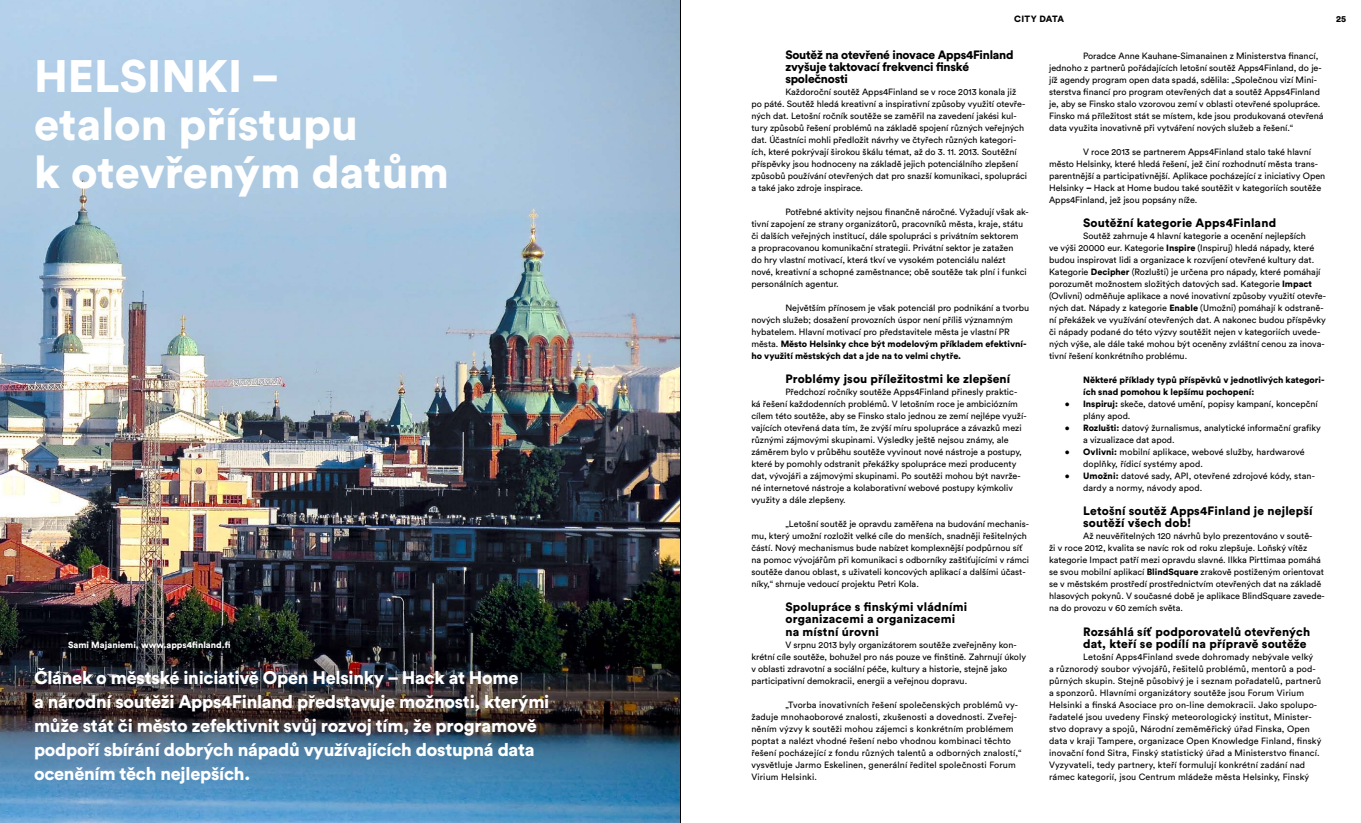
<style>
.page{position:relative;width:1361px;height:823px;background:#fff}
.page>*{position:absolute;margin:0;border:0;box-sizing:border-box;transform-origin:0 0}
.t1{font:900 45px/48px "Circular Pro";color:#fff}
.t2{font:900 18px/24px "Circular Pro";letter-spacing:-.015em;color:#fff}
.t3{font:900 12px/12px "Circular Pro";letter-spacing:.015em;color:#000}
.t4{font:900 12px/12px "Circular Pro";letter-spacing:-.02em;color:#000}
.t5{font:9px/12px "Circular Pro";color:#000}
.t6{font:900 9px/12px "Circular Pro";color:#000}
.t7{font:900 9px "Circular Pro";color:#fff}
.s1{font-weight:900}
</style>
<div class="page">
<img style="left:0;top:0;width:680px;height:822px">
<hr style="left:680px;top:0;width:1px;height:822px;background:#000">
<h1 class="t1" style="left:34px;top:50px;width:417px">HELSINKI –<br>etalon přístupu<br>k otevřeným datům</h1>
<p class="t7" style="left:68px;top:637px;width:164px">Sami Majaniemi, www.apps4finland.fi</p>
<p class="t2" style="left:34px;top:664px;width:517px">Článek o městské iniciativě Open Helsinky – Hack at Home<br>a národní soutěži Apps4Finland představuje možnosti, kterými může stát či město zefektivnit svůj rozvoj tím, že programově podpoří sbírání dobrých nápadů využívajících dostupná data oceněním těch nejlepších.</p>
<p class="t6" style="left:1014px;top:12px;width:14px">City</p>
<p class="t6" style="left:1039px;top:12px;width:14px">Data</p>
<p class="t6" style="left:1336px;top:12px;width:12px">25</p>
<h3 class="t4" style="left:785px;top:48px;width:230px">Soutěž na otevřené inovace Apps4Finland zvyšuje taktovací frekvenci finské společnosti</h3>
<p class="t5" style="left:751px;top:85px;width:277px;text-indent:34px">Každoroční soutěž Apps4Finland se v roce 2013 konala již po páté. Soutěž hledá kreativní a inspirativní způsoby využití otevře&shy;ných dat. Letošní ročník soutěže se zaměřil na zavedení jakési kul&shy;tury způsobů řešení problémů na základě spojení různých veřejných dat. Účastníci mohli předložit návrhy ve čtyřech různých kategori&shy;ích, které pokrývají širokou škálu témat, až do 3. 11. 2013. Soutěžní příspěvky jsou hodnoceny na základě jejich potenciálního zlepšení způsobů používání otevřených dat pro snazší komunikaci, spolupráci a také jako zdroje inspirace.</p>
<p class="t5" style="left:751px;top:205px;width:279px;text-indent:34px">Potřebné aktivity nejsou finančně náročné. Vyžadují však ak&shy;tivní zapojení ze strany organizátorů, pracovníků města, kraje, státu či dalších veřejných institucí, dále spolupráci s privátním sektorem<br>a propracovanou komunikační strategii. Privátní sektor je zatažen<br>do hry vlastní motivací, která tkví ve vysokém potenciálu nalézt nové, kreativní a schopné zaměstnance; obě soutěže tak plní i funkci personálních agentur.</p>
<p class="t5" style="left:751px;top:301px;width:279px;text-indent:34px">Největším přínosem je však potenciál pro podnikání a tvorbu nových služeb; dosažení provozních úspor není příliš významným hybatelem. Hlavní motivací pro představitele města je vlastní PR města. <span class="s1">Město Helsinky chce být modelovým příkladem efektivní&shy;ho využití městských dat a jde na to velmi chytře.</span></p>
<h3 class="t3" style="left:785px;top:372px;width:226px">Problémy jsou příležitostmi ke zlepšení</h3>
<p class="t5" style="left:751px;top:385px;width:277px;text-indent:34px">Předchozí ročníky soutěže Apps4Finland přinesly praktic&shy;ká řešení každodenních problémů. V letošním roce je ambiciózním cílem této soutěže, aby se Finsko stalo jednou ze zemí nejlépe využí&shy;vajících otevřená data tím, že zvýší míru spolupráce a závazků mezi různými zájmovými skupinami. Výsledky ještě nejsou známy, ale záměrem bylo v průběhu soutěže vyvinout nové nástroje a postupy, které by pomohly odstranit překážky spolupráce mezi producenty dat, vývojáři a zájmovými skupinami. Po soutěži mohou být navrže&shy;né internetové nástroje a kolaborativní webové postupy kýmkoliv využity a dále zlepšeny.</p>
<p class="t5" style="left:751px;top:517px;width:279px;text-indent:34px">„Letošní soutěž je opravdu zaměřena na budování mechanis&shy;mu, který umožní rozložit velké cíle do menších, snadněji řešitelných částí. Nový mechanismus bude nabízet komplexnější podpůrnou síť na pomoc vývojářům při komunikaci s odborníky zaštiťujícími v rámci soutěže danou oblast, s uživateli koncových aplikací a dalšími účast&shy;níky,“ shrnuje vedoucí projektu Petri Kola.</p>
<h3 class="t3" style="left:785px;top:600px;width:183px">Spolupráce s finskými vládními organizacemi a organizacemi na místní úrovni</h3>
<p class="t5" style="left:751px;top:637px;width:276px;text-indent:34px">V srpnu 2013 byly organizátorem soutěže zveřejněny kon&shy;krétní cíle soutěže, bohužel pro nás pouze ve finštině. Zahrnují úkoly v oblasti zdravotní a sociální péče, kultury a historie, stejně jako participativní demokracii, energii a veřejnou dopravu.</p>
<p class="t5" style="left:751px;top:697px;width:272px;text-indent:34px">„Tvorba inovativních řešení společenských problémů vy&shy;žaduje mnohaoborové znalosti, zkušenosti a dovednosti. Zveřej&shy;něním výzvy k soutěži mohou zájemci s konkrétním problémem poptat a nalézt vhodné řešení nebo vhodnou kombinaci těchto řešení pocházející z fondu různých talentů a odborných znalostí,“ vysvětluje Jarmo Eskelinen, generální ředitel společnosti Forum Virium Helsinki.</p>
<p class="t5" style="left:1049px;top:49px;width:276px;text-indent:34px">Poradce Anne Kauhane-Simanainen z Ministerstva financí, jednoho z partnerů pořádajících letošní soutěž Apps4Finland, do je&shy;jíž agendy program open data spadá, sdělila: „Společnou vizí Mini&shy;sterstva financí pro program otevřených dat a soutěž Apps4Finland je, aby se Finsko stalo vzorovou zemí v oblasti otevřené spolupráce.<br>Finsko má příležitost stát se místem, kde jsou produkovaná otevřená data využita inovativně při vytváření nových služeb a řešení.“</p>
<p class="t5" style="left:1049px;top:145px;width:278px;text-indent:34px">V roce 2013 se partnerem Apps4Finland stalo také hlavní město Helsinky, které hledá řešení, jež činí rozhodnutí města trans&shy;parentnější a participativnější. Aplikace pocházející z iniciativy Open Helsinky <span class="s1">–</span> Hack at Home budou také soutěžit v kategoriích soutěže Apps4Finland, jež jsou popsány níže.</p>
<h3 class="t3" style="left:1083px;top:216px;width:195px">Soutěžní kategorie Apps4Finland</h3>
<p class="t5" style="left:1049px;top:229px;width:278px;text-indent:34px">Soutěž zahrnuje 4 hlavní kategorie a ocenění nejlepších<br>ve výši 20000 eur. Kategorie <span class="s1">Inspire</span> (Inspiruj) hledá nápady, které budou inspirovat lidi a organizace k rozvíjení otevřené kultury dat.<br>Kategorie <span class="s1">Decipher</span> (Rozlušti) je určena pro nápady, které pomáhají porozumět možnostem složitých datových sad. Kategorie <span class="s1">Impact </span>(Ovlivni) odměňuje aplikace a nové inovativní způsoby využití otevře&shy;ných dat. Nápady z kategorie <span class="s1">Enable</span> (Umožni) pomáhají k odstraně&shy;ní překážek ve využívání otevřených dat. A nakonec budou příspěvky či nápady podané do této výzvy soutěžit nejen v kategoriích uvede&shy;ných výše, ale dále také mohou být oceněny zvláštní cenou za inova&shy;tivní řešení konkrétního problému.</p>
<p class="t6" style="left:1083px;top:373px;width:243px">Některé příklady typů příspěvků v jednotlivých kategori&shy;ích snad pomohou k lepšímu pochopení:</p>
<p class="t5" style="left:1083px;top:397px;width:236px;text-indent:-18px">• <span class="s1">Inspiruj:</span> skeče, datové umění, popisy kampaní, koncepční plány apod.</p>
<p class="t5" style="left:1083px;top:421px;width:239px;text-indent:-18px">• <span class="s1">Rozlušti:</span> datový žurnalismus, analytické informační grafiky a vizualizace dat apod.</p>
<p class="t5" style="left:1083px;top:445px;width:223px;text-indent:-18px">• <span class="s1">Ovlivni:</span> mobilní aplikace, webové služby, hardwarové doplňky, řídicí systémy apod.</p>
<p class="t5" style="left:1083px;top:469px;width:233px;text-indent:-18px">• <span class="s1">Umožni:</span> datové sady, API, otevřené zdrojové kódy, stan&shy;dardy a normy, návody apod.</p>
<h3 class="t3" style="left:1083px;top:504px;width:231px">Letošní soutěž Apps4Finland je nejlepší soutěží všech dob!</h3>
<p class="t5" style="left:1049px;top:529px;width:277px;text-indent:34px">Až neuvěřitelných 120 návrhů bylo prezentováno v soutě-<br>ži v roce 2012, kvalita se navíc rok od roku zlepšuje. Loňský vítěz kategorie Impact patří mezi opravdu slavné. Ilkka Pirttimaa pomáhá se svou mobilní aplikací <span class="s1">BlindSquare</span> zrakově postiženým orientovat se v městském prostředí prostřednictvím otevřených dat na základě hlasových pokynů. V současné době je aplikace BlindSquare zavede&shy;na do provozu v 60 zemích světa.</p>
<h3 class="t3" style="left:1083px;top:624px;width:228px">Rozsáhlá síť podporovatelů otevřených dat, kteří se podílí na přípravě soutěže</h3>
<p class="t5" style="left:1049px;top:649px;width:274px;text-indent:34px">Letošní Apps4Finland svede dohromady nebývale velký<br>a různorodý soubor vývojářů, řešitelů problémů, mentorů a pod&shy;půrných skupin. Stejně působivý je i seznam pořadatelů, partnerů a sponzorů. Hlavními organizátory soutěže jsou Forum Virium Helsinki a finská Asociace pro on-line demokracii. Jako spolupo&shy;řadatelé jsou uvedeny Finský meteorologický institut, Minister&shy;stvo dopravy a spojů, Národní zeměměřický úřad Finska, Open data v kraji Tampere, organizace Open Knowledge Finland, finský inovační fond Sitra, Finský statistický úřad a Ministerstvo financí.<br>Vyzyvateli, tedy partnery, kteří formulují konkrétní zadání nad rámec kategorií, jsou Centrum mládeže města Helsinky, Finský</p>
</div>
